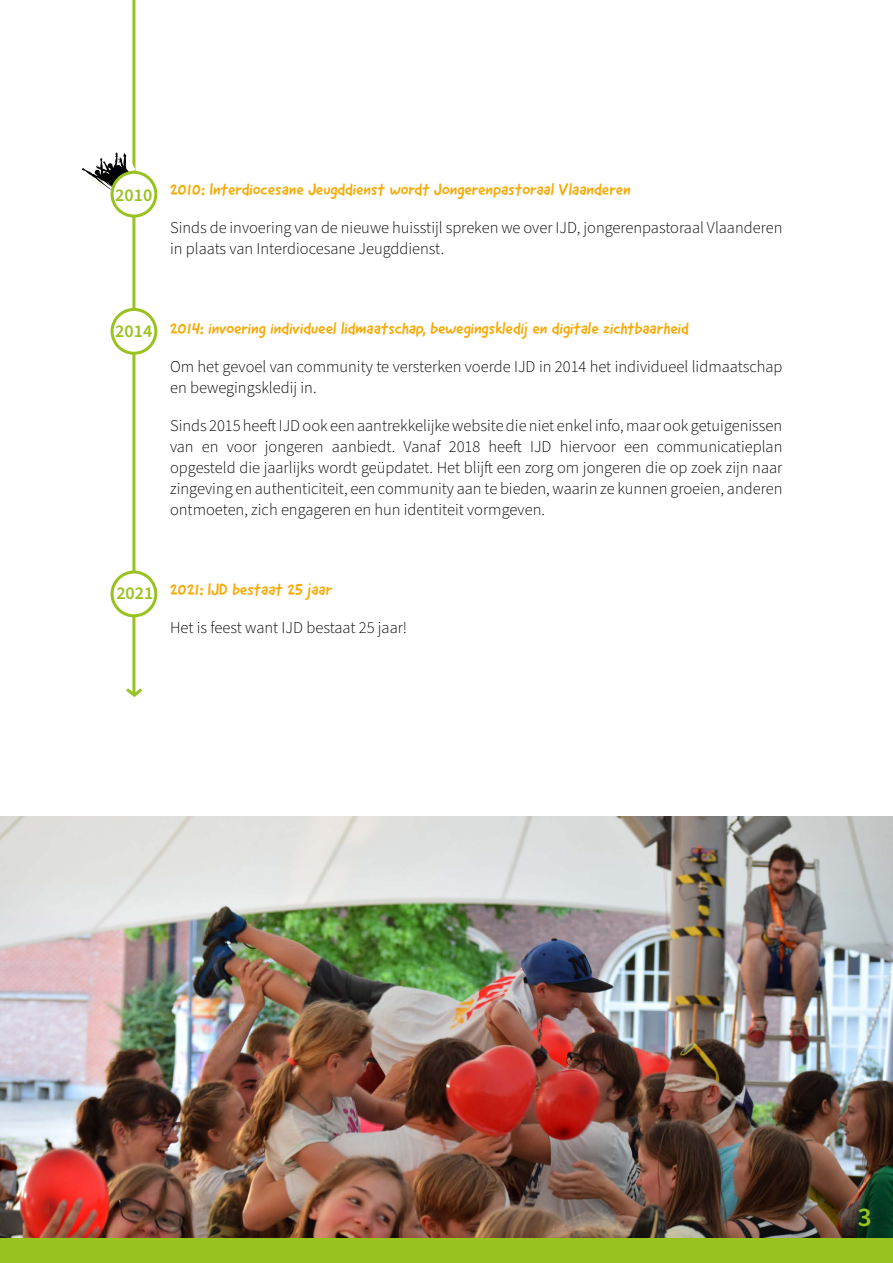
<style>
.page{position:relative;width:893px;height:1263px;background:#fff}
.page>*{position:absolute;margin:0;border:0;box-sizing:border-box;transform-origin:0 0}
.t1{font:600 27px "Source Sans Pro";color:#98c21f}
.t2{font:600 18px "Source Sans Pro";color:#98c21f}
.t3{font:300 16.5px/21px "Source Sans Pro";color:#000}
.t4{font:16.5px "Good Dog New";color:#f8aa06}
</style>
<div class="page">
<div style="left:0;top:1236px;width:893px;height:27px;background:#98c21f"></div>
<hr style="left:132px;top:0;width:3px;height:693px;background:#98c21f">
<svg style="left:126px;top:685px;width:17px;height:12px"></svg>
<svg style="left:82px;top:136px;width:53px;height:58px"></svg>
<div style="left:112px;top:309px;width:44px;height:44px;background:#fff;border-radius:50%"></div>
<div style="left:111px;top:308px;width:46px;height:47px;border:3px solid #98c21f;border-radius:50%"></div>
<div style="left:112px;top:572px;width:44px;height:44px;background:#fff;border-radius:50%"></div>
<div style="left:111px;top:570px;width:46px;height:47px;border:3px solid #98c21f;border-radius:50%"></div>
<div style="left:112px;top:172px;width:44px;height:44px;background:#fff;border-radius:50%"></div>
<div style="left:111px;top:171px;width:46px;height:47px;border:3px solid #98c21f;border-radius:50%"></div>
<img style="left:0;top:816px;width:893px;height:421px">
<p class="t2" style="left:115px;top:183px;width:39px">2010</p>
<p class="t4" style="left:170px;top:179px;width:462px">2010: Interdiocesane Jeugddienst wordt Jongerenpastoraal Vlaanderen</p>
<p class="t3" style="left:170px;top:218px;width:614px">Sinds de invoering van de nieuwe huisstijl spreken we over IJD, jongerenpastoraal Vlaanderen in plaats van Interdiocesane Jeugddienst.</p>
<p class="t2" style="left:115px;top:319px;width:39px">2014</p>
<p class="t4" style="left:170px;top:318px;width:520px">2014: invoering individueel lidmaatschap, bewegingskledij en digitale zichtbaarheid</p>
<p class="t3" style="left:170px;top:357px;width:614px">Om het gevoel van community te versterken voerde IJD in 2014 het individueel lidmaatschap en bewegingskledij in.</p>
<p class="t3" style="left:170px;top:416px;width:614px;text-align:justify">Sinds 2015 heeft IJD ook een aantrekkelijke website die niet enkel info, maar ook getuigenissen van en voor jongeren aanbiedt. Vanaf 2018 heeft IJD hiervoor een communicatieplan opgesteld die jaarlijks wordt geüpdatet. Het blijft een zorg om jongeren die op zoek zijn naar zingeving en authenticiteit, een community aan te bieden, waarin ze kunnen groeien, anderen ontmoeten, zich engageren en hun identiteit vormgeven.</p>
<p class="t2" style="left:116px;top:581px;width:39px">2021</p>
<p class="t4" style="left:170px;top:579px;width:164px">2021: IJD bestaat 25 jaar</p>
<p class="t3" style="left:170px;top:618px;width:239px">Het is feest want IJD bestaat 25 jaar!</p>
<h1 class="t1" style="left:858px;top:1199px;width:15px">3</h1>
</div>
